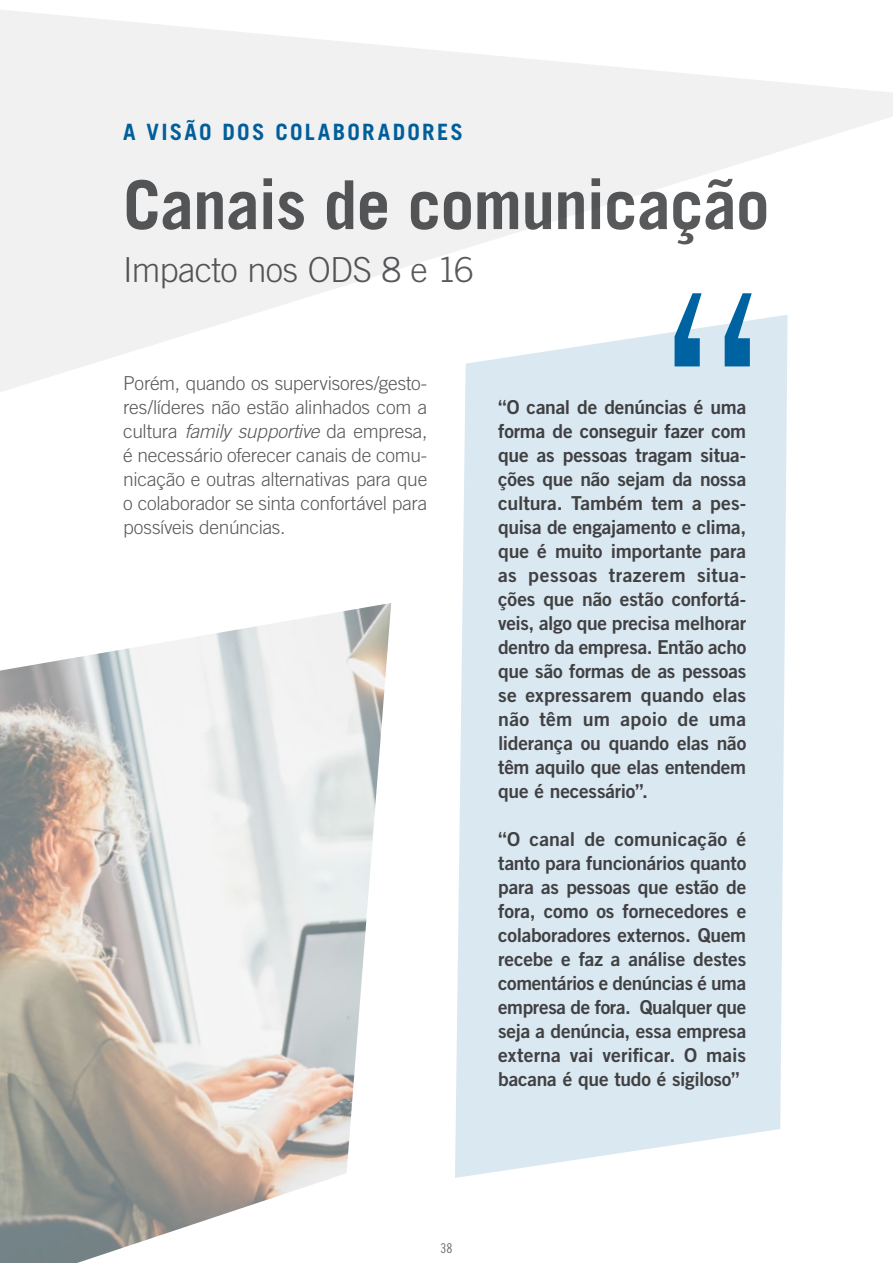
<style>
.page{position:relative;width:893px;height:1263px;background:#fff}
.page>*{position:absolute;margin:0;border:0;box-sizing:border-box;transform-origin:0 0}
.t1{font:300px "Trade Gothic LT Std Cn 18";color:#0063a1}
.t2{font:700 67.5px "Trade Gothic LT Std";letter-spacing:-.015em;color:#58595b}
.t3{font:300 34.5px "Trade Gothic LT Std";letter-spacing:-.02em;color:#58595b}
.t4{font:700 22.5px "Trade Gothic LT Std";letter-spacing:.1em;color:#0065a4}
.t5{font:19.2px/24px "Trade Gothic LT Std Bd 2";letter-spacing:-.015em;color:#414042;text-align:justify}
.t6{font:300 19.2px/24px "Trade Gothic LT Std";letter-spacing:-.02em;color:#58595b;text-align:justify}
.t7{font:13.5px "Trade Gothic LT Std Cn 18";color:#6d6e71}
.s1{font-style:italic}
</style>
<div class="page">
<div style="left:455px;top:470px;width:331px;height:708px;background:#d9e8f1"></div>
<svg style="left:0;top:10px;width:893px;height:460px"></svg>
<img style="left:0;top:603px;width:391px;height:660px">
<p class="t4" style="left:123px;top:118px;width:341px">A VISÃO DOS COLABORADORES</p>
<h2 class="t2" style="left:123px;top:164px;width:648px">Canais de comunicação</h2>
<h3 class="t3" style="left:123px;top:249px;width:352px">Impacto nos ODS 8 e 16</h3>
<p class="t6" style="left:123px;top:371px;width:306px">Porém, quando os supervisores/gesto&shy;res/líderes não estão alinhados com a cultura <span class="s1">family supportive</span> da empresa, é necessário oferecer canais de comu&shy;nicação e outras alternativas para que o colaborador se sinta confortável para possíveis denúncias.</p>
<h1 class="t1" style="left:653px;top:228px;width:118px">“</h1>
<p class="t5" style="left:498px;top:395px;width:250px">“O canal de denúncias é uma forma de conseguir fazer com que as pessoas tragam situa&shy;ções que não sejam da nossa cultura. Também tem a pes&shy;quisa de engajamento e clima, que é muito importante para as pessoas trazerem situa&shy;ções que não estão confortá&shy;veis, algo que precisa melhorar dentro da empresa. Então acho que são formas de as pessoas se expressarem quando elas não têm um apoio de uma liderança ou quando elas não têm aquilo que elas entendem que é necessário”.</p>
<p class="t5" style="left:498px;top:827px;width:250px">“O canal de comunicação é tanto para funcionários quanto para as pessoas que estão de fora, como os fornecedores e colaboradores externos. Quem recebe e faz a análise destes comentários e denúncias é uma empresa de fora. Qualquer que seja a denúncia, essa empresa externa vai verificar. O mais bacana é que tudo é sigiloso”</p>
<p class="t7" style="left:440px;top:1240px;width:14px">38</p>
</div>
